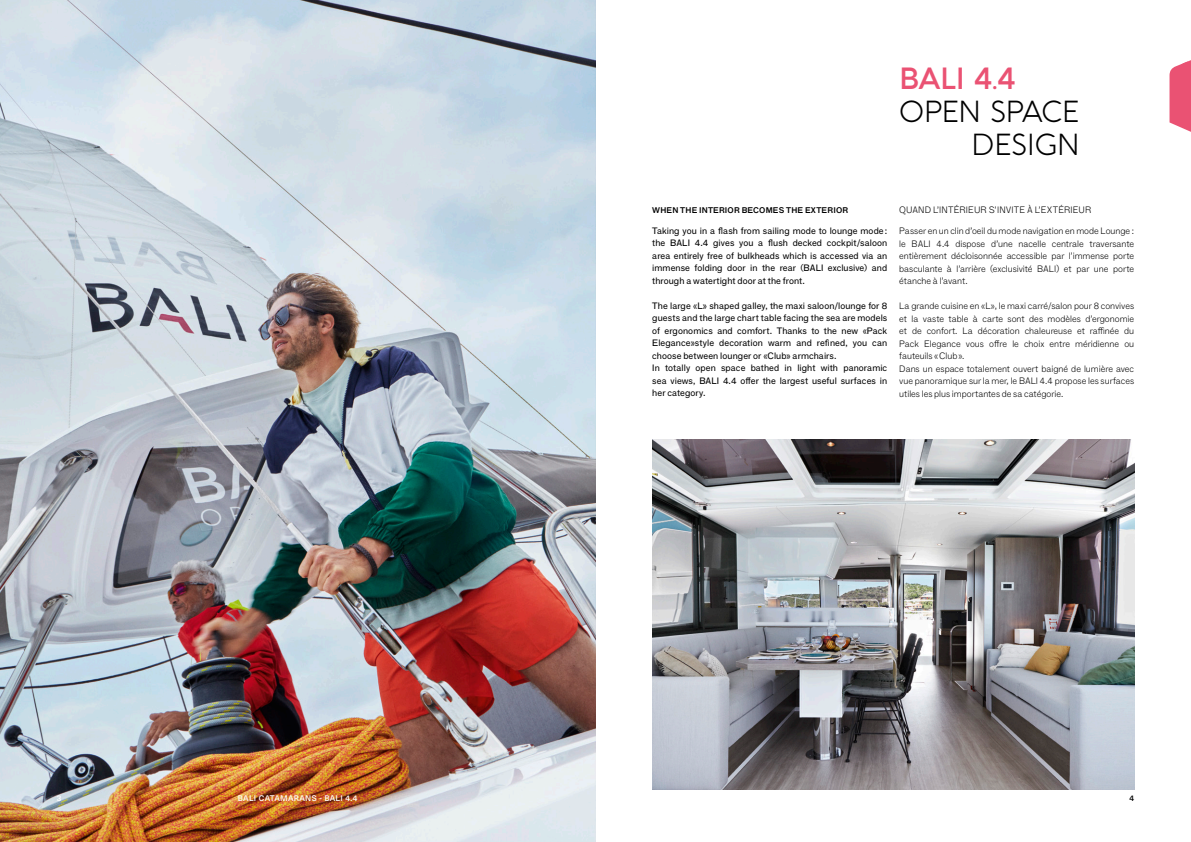
<style>
.page{position:relative;width:1191px;height:842px;background:#fff}
.page>*{position:absolute;margin:0;border:0;box-sizing:border-box;transform-origin:0 0}
.t1{font:300 30px "Aquawax Pro";letter-spacing:-.04em;color:#000}
.t2{font:600 30px "Aquawax Pro";color:#ea5273}
.t3{font:300 30px "Aquawax Pro";letter-spacing:-.02em;color:#000}
.t4{font:100 9px/12.5px "F Grotesk";color:#000;text-align:justify}
.t5{font:9px/12.5px "F Grotesk";letter-spacing:.01em;color:#000;text-align:justify}
.t6{font:8px "F Grotesk Demi";letter-spacing:.02em;color:#000}
.t7{font:500 8px "Neue Haas Unica";letter-spacing:.03em;color:#fff}
.t8{font:500 8px "Neue Haas Unica";color:#000}
.s1{font-weight:300}
</style>
<div class="page">
<img style="left:0;top:0;width:595px;height:842px">
<img style="left:652px;top:440px;width:482px;height:349px">
<svg style="left:1169px;top:60px;width:22px;height:72px;background:#ed6c88"></svg>
<h1 class="t2" style="left:899px;top:61px;width:118px">BALI 4<span class="s1">.</span>4</h1>
<h1 class="t1" style="left:899px;top:94px;width:182px">OPEN SPACE</h1>
<h1 class="t3" style="left:971px;top:127px;width:110px">DESIGN</h1>
<p class="t6" style="left:652px;top:207px;width:197px">WHEN THE INTERIOR BECOMES THE EXTERIOR</p>
<p class="t5" style="left:652px;top:224px;width:236px">Taking you in a flash from sailing mode to lounge mode : the BALI 4.4 gives you a flush decked cockpit/saloon area entirely free of bulkheads which is accessed via an immense folding door in the rear (BALI exclusive) and through a watertight door at the front.</p>
<p class="t5" style="left:652px;top:299px;width:236px;text-align:left">The large «L» shaped galley, the maxi saloon/lounge for 8 guests and the large chart table facing the sea are models of ergonomics and comfort. Thanks to the new «Pack Elegance»style decoration warm and refined, you can choose between lounger or «Club» armchairs.<br>In totally open space bathed in light with panoramic sea views, BALI 4.4 offer the largest useful surfaces in her category.</p>
<p class="t4" style="left:899px;top:204px;width:194px">QUAND L’INTÉRIEUR S’INVITE À L’EXTÉRIEUR</p>
<p class="t4" style="left:899px;top:225px;width:236px">Passer en un clin d’oeil du mode navigation en mode Lounge : le BALI 4.4 dispose d’une nacelle centrale traversante entièrement décloisonnée accessible par l’immense porte basculante à l’arrière (exclusivité BALI) et par une porte étanche à l’avant.</p>
<p class="t4" style="left:899px;top:300px;width:236px;text-align:left">La grande cuisine en «L», le maxi carré/salon pour 8 convives et la vaste table à carte sont des modèles d’ergonomie et de confort. La décoration chaleureuse et raffinée du Pack Elegance vous offre le choix entre méridienne ou fauteuils « Club ».<br>Dans un espace totalement ouvert baigné de lumière avec vue panoramique sur la mer, le BALI 4.4 propose les surfaces utiles les plus importantes de sa catégorie.</p>
<p class="t7" style="left:57px;top:793px;width:6px">3</p>
<p class="t7" style="left:238px;top:793px;width:121px">BALI CATAMARANS - BALI 4.4</p>
<p class="t8" style="left:1129px;top:793px;width:6px">4</p>
</div>
